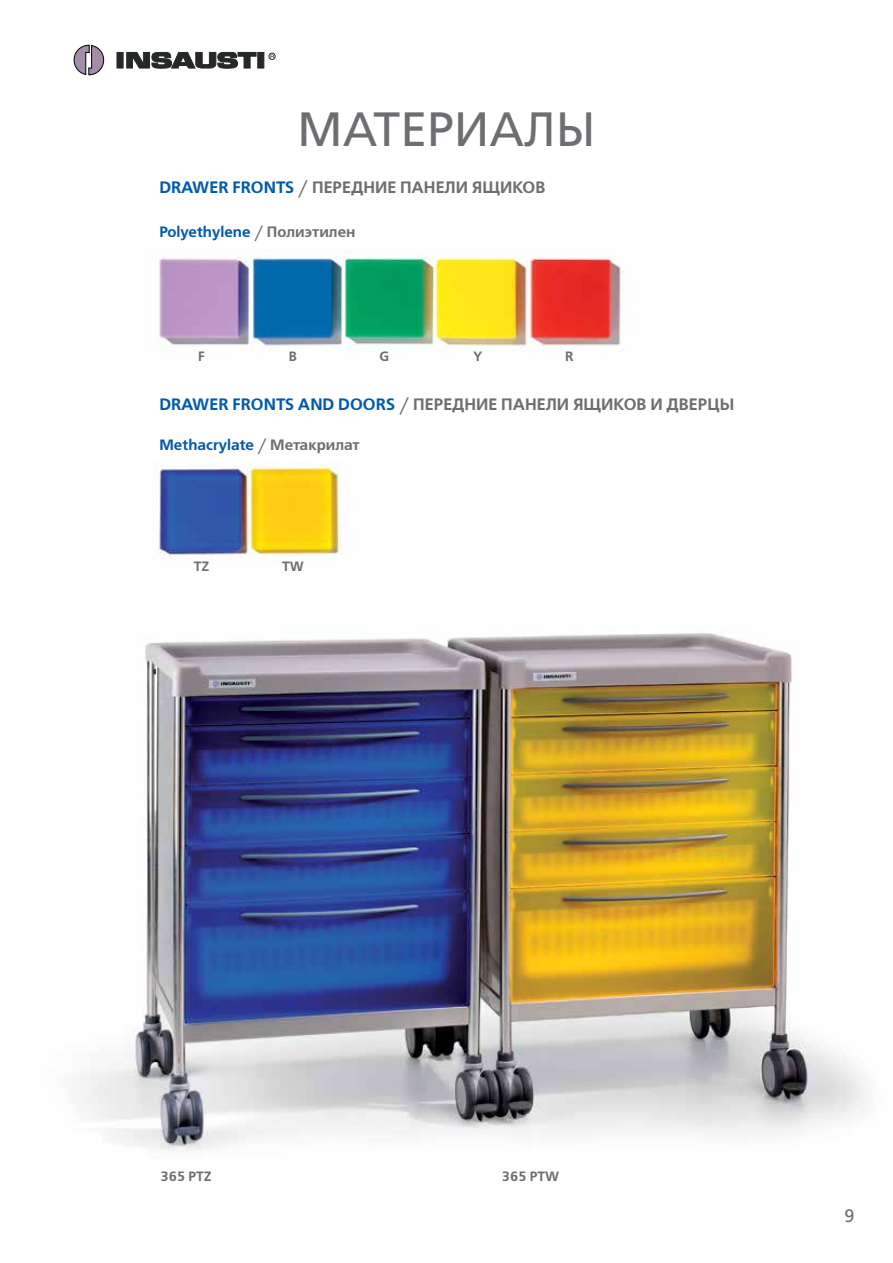
<style>
.page{position:relative;width:893px;height:1263px;background:#fff}
.page>*{position:absolute;margin:0;border:0;box-sizing:border-box;transform-origin:0 0}
.t1{font:48px "Free Set C";color:#6d6e71}
.t2{font:18px "Free Set C";color:#6d6e71}
.t3{font:16.5px "Free Set Demi C";color:#6d6e71}
.t4{font:15px "Free Set Demi C";color:#005aaa}
.t5{font:13.5px "Free Set Demi C";color:#6d6e71}
.s1{color:#005aaa}
.s2{color:#6d6e71}
</style>
<div class="page">
<img style="left:157px;top:463px;width:184px;height:103px">
<img style="left:159px;top:250px;width:465px;height:102px">
<img style="left:81px;top:633px;width:785px;height:517px">
<div style="left:117px;top:52px;width:6px;height:16px;background:#252828"></div>
<svg style="left:127px;top:52px;width:129px;height:17px"></svg>
<div style="left:258px;top:52px;width:6px;height:16px;background:#252828"></div>
<div style="left:269px;top:53px;width:6px;height:7px;border:1px solid #252828;border-radius:50%"></div>
<svg style="left:73px;top:44px;width:31px;height:32px"></svg>
<h1 class="t1" style="left:297px;top:103px;width:300px">МАТЕРИАЛЫ</h1>
<p class="t3" style="left:159px;top:178px;width:386px"><span class="s1">DRAWER FRONTS</span> / Передние панели ящиков</p>
<p class="t4" style="left:159px;top:223px;width:198px">Polyethylene <span class="s2">/ Полиэтилен</span></p>
<p class="t5" style="left:198px;top:349px;width:8px">F</p>
<p class="t5" style="left:289px;top:349px;width:10px">B</p>
<p class="t5" style="left:379px;top:349px;width:11px">G</p>
<p class="t5" style="left:474px;top:349px;width:10px">Y</p>
<p class="t5" style="left:565px;top:349px;width:10px">R</p>
<p class="t3" style="left:159px;top:395px;width:562px"><span class="s1">DRAWER FRONTS AND DOORS</span> / Передние панели ящиков и дверцы</p>
<p class="t4" style="left:159px;top:436px;width:202px">Methacrylate <span class="s2">/ Метакрилат</span></p>
<p class="t5" style="left:194px;top:558px;width:17px">TZ</p>
<p class="t5" style="left:282px;top:558px;width:23px">TW</p>
<p class="t5" style="left:161px;top:1168px;width:53px">365 PTZ</p>
<p class="t5" style="left:502px;top:1168px;width:59px">365 PTW</p>
<p class="t2" style="left:844px;top:1205px;width:12px">9</p>
</div>
